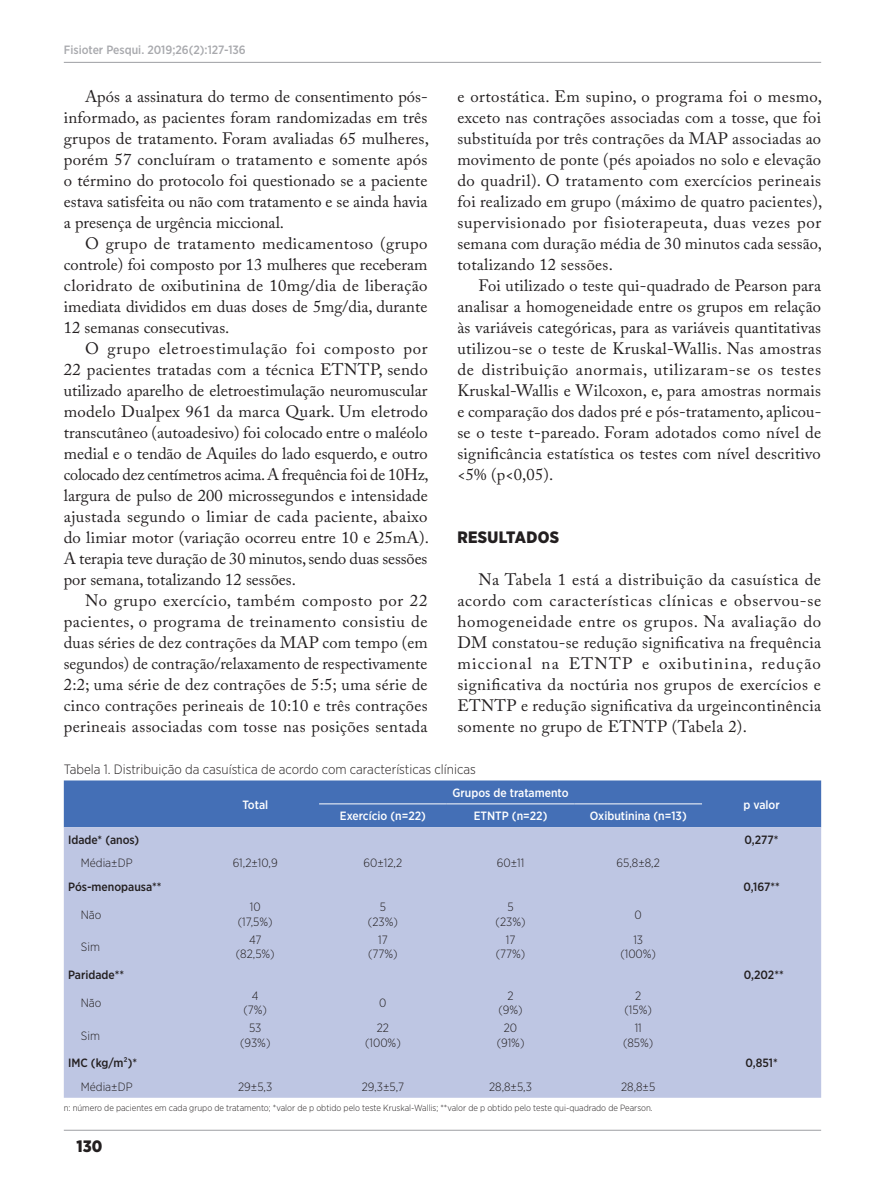
<style>
.page{position:relative;width:885px;height:1187px;background:#fff}
.page>*{position:absolute;margin:0;border:0;box-sizing:border-box;transform-origin:0 0}
.TEXTO{font:16.5px/21px "Adobe Caslon Pro";letter-spacing:.015em;color:#231f20;text-align:justify}
.Sub1{font:900 16.5px "Gotham Narrow";letter-spacing:.02em;color:#231f20}
.Tab_tit{font:300 13.5px "Gotham Narrow";color:#231f20}
.Tab_corpo{font:300 12px "Gotham Narrow";color:#231f20}
.Tab_corpo-2{font:500 12px "Gotham Narrow";color:#231f20}
.Tab_gravata{font:500 12px "Gotham Narrow";color:#fff}
.t1{font:500 12px "Gotham Narrow";color:#a8a9ad}
.legenda_fonte{font:300 9px "Gotham Narrow";color:#231f20}
</style>
<div class="page">
<hr style="left:64px;top:62px;width:757px;height:1px;background:#a8a9ad">
<hr style="left:64px;top:1129px;width:757px;height:1px;background:#a8a9ad">
<div style="left:64px;top:780px;width:757px;height:47px;background:#446fb6"></div>
<div style="left:64px;top:827px;width:757px;height:270px;background:#bec6e3"></div>
<hr style="left:319px;top:803px;width:127px;height:1px;background:#fff">
<hr style="left:446px;top:803px;width:128px;height:1px;background:#fff">
<hr style="left:574px;top:803px;width:128px;height:1px;background:#fff">
<p class="t1" style="left:64px;top:42px;width:183px">Fisioter Pesqui. 2019;26(2):127-136</p>
<p class="TEXTO" style="left:64px;top:86px;width:366px;text-indent:21px">Após a assinatura do termo de consentimento pós&shy;informado, as pacientes foram randomizadas em três grupos de tratamento. Foram avaliadas 65 mulheres, porém 57 concluíram o tratamento e somente após o término do protocolo foi questionado se a paciente estava satisfeita ou não com tratamento e se ainda havia a presença de urgência miccional.</p>
<p class="TEXTO" style="left:64px;top:233px;width:365px;text-indent:21px">O grupo de tratamento medicamentoso (grupo controle) foi composto por 13 mulheres que receberam cloridrato de oxibutinina de 10mg/dia de liberação imediata divididos em duas doses de 5mg/dia, durante 12 semanas consecutivas.</p>
<p class="TEXTO" style="left:64px;top:338px;width:366px;text-indent:21px">O grupo eletroestimulação foi composto por 22 pacientes tratadas com a técnica ETNTP, sendo utilizado aparelho de eletroestimulação neuromuscular modelo Dualpex 961 da marca Quark. Um eletrodo transcutâneo (autoadesivo) foi colocado entre o maléolo medial e o tendão de Aquiles do lado esquerdo, e outro colocado dez centímetros acima. A frequência foi de 10Hz, largura de pulso de 200 microssegundos e intensidade ajustada segundo o limiar de cada paciente, abaixo do limiar motor (variação ocorreu entre 10 e 25mA).<br>A terapia teve duração de 30 minutos, sendo duas sessões por semana, totalizando 12 sessões.</p>
<p class="TEXTO" style="left:64px;top:590px;width:365px;text-indent:21px">No grupo exercício, também composto por 22 pacientes, o programa de treinamento consistiu de duas séries de dez contrações da MAP com tempo (em segundos) de contração/relaxamento de respectivamente 2:2; uma série de dez contrações de 5:5; uma série de cinco contrações perineais de 10:10 e três contrações perineais associadas com tosse nas posições sentada</p>
<p class="TEXTO" style="left:457px;top:86px;width:366px">e ortostática. Em supino, o programa foi o mesmo, exceto nas contrações associadas com a tosse, que foi substituída por três contrações da MAP associadas ao movimento de ponte (pés apoiados no solo e elevação do quadril). O tratamento com exercícios perineais foi realizado em grupo (máximo de quatro pacientes), supervisionado por fisioterapeuta, duas vezes por semana com duração média de 30 minutos cada sessão, totalizando 12 sessões.</p>
<p class="TEXTO" style="left:457px;top:275px;width:365px;text-indent:21px">Foi utilizado o teste qui-quadrado de Pearson para analisar a homogeneidade entre os grupos em relação às variáveis categóricas, para as variáveis quantitativas utilizou-se o teste de Kruskal-Wallis. Nas amostras de distribuição anormais, utilizaram-se os testes Kruskal-Wallis e Wilcoxon, e, para amostras normais e comparação dos dados pré e pós-tratamento, aplicou&shy;se o teste t-pareado. Foram adotados como nível de significância estatística os testes com nível descritivo &lt;5% (p&lt;0,05).</p>
<p class="Sub1" style="left:457px;top:526px;width:103px">RESULTADOS</p>
<p class="TEXTO" style="left:457px;top:569px;width:365px;text-indent:21px">Na Tabela 1 está a distribuição da casuística de acordo com características clínicas e observou-se homogeneidade entre os grupos. Na avaliação do DM constatou-se redução significativa na frequência miccional na ETNTP e oxibutinina, redução significativa da noctúria nos grupos de exercícios e ETNTP e redução significativa da urgeincontinência somente no grupo de ETNTP (Tabela 2).</p>
<p class="Tab_tit" style="left:64px;top:761px;width:413px">Tabela 1. Distribuição da casuística de acordo com características clínicas</p>
<p class="Tab_gravata" style="left:242px;top:796px;width:27px">Total</p>
<p class="Tab_gravata" style="left:452px;top:785px;width:117px">Grupos de tratamento</p>
<p class="Tab_gravata" style="left:743px;top:796px;width:38px">p valor</p>
<p class="Tab_gravata" style="left:340px;top:808px;width:87px">Exercício (n=22)</p>
<p class="Tab_gravata" style="left:473px;top:808px;width:75px">ETNTP (n=22)</p>
<p class="Tab_gravata" style="left:589px;top:808px;width:98px">Oxibutinina (n=13)</p>
<p class="Tab_corpo-2" style="left:68px;top:831px;width:73px">Idade* (anos)</p>
<p class="Tab_corpo-2" style="left:744px;top:831px;width:36px">0,277*</p>
<p class="Tab_corpo" style="left:81px;top:855px;width:53px">Média±DP</p>
<p class="Tab_corpo" style="left:233px;top:855px;width:46px">61,2±10,9</p>
<p class="Tab_corpo" style="left:363px;top:855px;width:40px">60±12,2</p>
<p class="Tab_corpo" style="left:497px;top:855px;width:29px">60±11</p>
<p class="Tab_corpo" style="left:616px;top:855px;width:45px">65,8±8,2</p>
<p class="Tab_corpo-2" style="left:68px;top:878px;width:95px">Pós-menopausa**</p>
<p class="Tab_corpo-2" style="left:743px;top:878px;width:38px">0,167**</p>
<p class="Tab_corpo" style="left:81px;top:906px;width:22px">Não</p>
<p class="Tab_corpo" style="left:250px;top:899px;width:12px">10</p>
<p class="Tab_corpo" style="left:238px;top:914px;width:36px">(17,5%)</p>
<p class="Tab_corpo" style="left:380px;top:899px;width:8px">5</p>
<p class="Tab_corpo" style="left:368px;top:914px;width:31px">(23%)</p>
<p class="Tab_corpo" style="left:507px;top:899px;width:8px">5</p>
<p class="Tab_corpo" style="left:495px;top:914px;width:31px">(23%)</p>
<p class="Tab_corpo" style="left:634px;top:906px;width:9px">0</p>
<p class="Tab_corpo" style="left:81px;top:939px;width:21px">Sim</p>
<p class="Tab_corpo" style="left:249px;top:932px;width:14px">47</p>
<p class="Tab_corpo" style="left:236px;top:946px;width:40px">(82,5%)</p>
<p class="Tab_corpo" style="left:378px;top:932px;width:11px">17</p>
<p class="Tab_corpo" style="left:368px;top:946px;width:31px">(77%)</p>
<p class="Tab_corpo" style="left:505px;top:932px;width:11px">17</p>
<p class="Tab_corpo" style="left:495px;top:946px;width:31px">(77%)</p>
<p class="Tab_corpo" style="left:633px;top:932px;width:11px">13</p>
<p class="Tab_corpo" style="left:620px;top:946px;width:37px">(100%)</p>
<p class="Tab_corpo-2" style="left:68px;top:967px;width:57px">Paridade**</p>
<p class="Tab_corpo-2" style="left:743px;top:967px;width:41px">0,202**</p>
<p class="Tab_corpo" style="left:81px;top:995px;width:22px">Não</p>
<p class="Tab_corpo" style="left:507px;top:988px;width:8px">2</p>
<p class="Tab_corpo" style="left:498px;top:1002px;width:26px">(9%)</p>
<p class="Tab_corpo" style="left:635px;top:988px;width:8px">2</p>
<p class="Tab_corpo" style="left:624px;top:1002px;width:29px">(15%)</p>
<p class="Tab_corpo" style="left:252px;top:988px;width:8px">4</p>
<p class="Tab_corpo" style="left:243px;top:1002px;width:25px">(7%)</p>
<p class="Tab_corpo" style="left:379px;top:995px;width:9px">0</p>
<p class="Tab_corpo" style="left:81px;top:1027px;width:21px">Sim</p>
<p class="Tab_corpo" style="left:249px;top:1020px;width:14px">53</p>
<p class="Tab_corpo" style="left:240px;top:1035px;width:32px">(93%)</p>
<p class="Tab_corpo" style="left:377px;top:1020px;width:14px">22</p>
<p class="Tab_corpo" style="left:365px;top:1035px;width:37px">(100%)</p>
<p class="Tab_corpo" style="left:504px;top:1020px;width:15px">20</p>
<p class="Tab_corpo" style="left:496px;top:1035px;width:29px">(91%)</p>
<p class="Tab_corpo" style="left:634px;top:1020px;width:9px">11</p>
<p class="Tab_corpo" style="left:623px;top:1035px;width:32px">(85%)</p>
<p class="Tab_corpo-2" style="left:68px;top:1055px;width:70px">IMC (kg/m²)*</p>
<p class="Tab_corpo-2" style="left:745px;top:1055px;width:34px">0,851*</p>
<p class="Tab_corpo" style="left:81px;top:1079px;width:53px">Média±DP</p>
<p class="Tab_corpo" style="left:238px;top:1079px;width:36px">29±5,3</p>
<p class="Tab_corpo" style="left:362px;top:1079px;width:44px">29,3±5,7</p>
<p class="Tab_corpo" style="left:489px;top:1079px;width:44px">28,8±5,3</p>
<p class="Tab_corpo" style="left:621px;top:1079px;width:36px">28,8±5</p>
<p class="legenda_fonte" style="left:64px;top:1102px;width:590px">n: número de pacientes em cada grupo de tratamento; *valor de p obtido pelo teste Kruskal-Wallis; **valor de p obtido pelo teste qui-quadrado de Pearson.</p>
<p class="Sub1" style="left:77px;top:1135px;width:27px">130</p>
</div>
